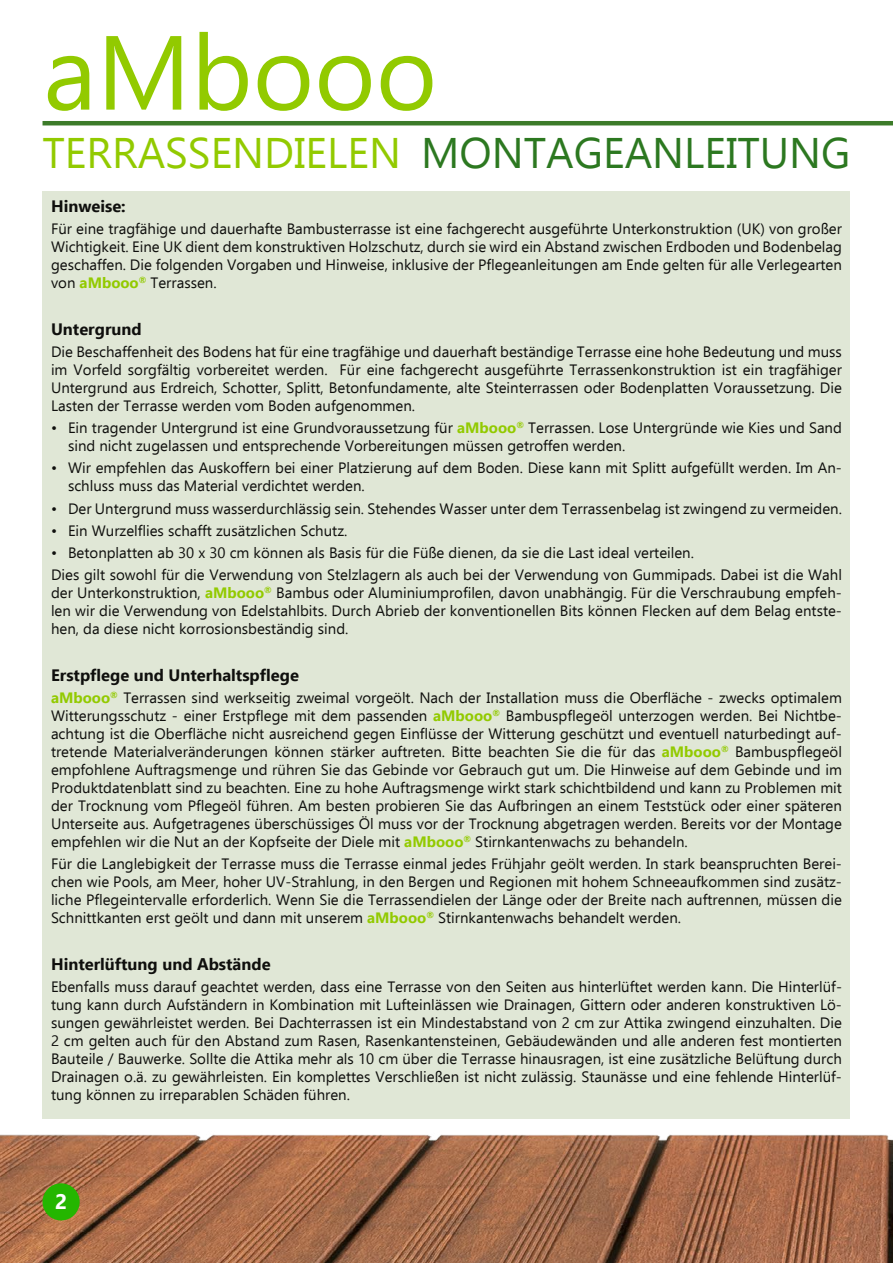
<style>
.page{position:relative;width:893px;height:1263px;background:#fff}
.page>*{position:absolute;margin:0;border:0;box-sizing:border-box;transform-origin:0 0}
.t1{font:105px "Ebrima";color:#92ca00}
.t2{font:42.75px "Ebrima";color:#2c7820}
.t3{font:700 21px "Ebrima";color:#fff}
.t4{font:700 16.5px "Ebrima";color:#0f0f0d}
.t5{font:15px/18px "Ebrima";color:#0f0f0d;text-align:justify}
.s1{color:#92ca00}
.s2{font-weight:700;color:#92ca00}
</style>
<div class="page">
<img style="left:0;top:1134px;width:893px;height:129px">
<hr style="left:43px;top:121px;width:850px;height:4px;background:#3c7b29">
<div style="left:43px;top:191px;width:807px;height:927px;background:#e0e7d6"></div>
<div style="left:43px;top:1183px;width:37px;height:37px;background:#24b600;border-radius:50%"></div>
<h1 class="t1" style="left:43px;top:-2px;width:396px">aMbooo</h1>
<h2 class="t2" style="left:43px;top:123px;width:809px"><span class="s1">TERRASSENDIELEN</span> MONTAGEANLEITUNG</h2>
<p class="t4" style="left:51px;top:194px;width:76px">Hinweise:</p>
<p class="t5" style="left:51px;top:220px;width:792px">Für eine tragfähige und dauerhafte Bambusterrasse ist eine fachgerecht ausgeführte Unterkonstruktion (UK) von großer Wichtigkeit. Eine UK dient dem konstruktiven Holzschutz, durch sie wird ein Abstand zwischen Erdboden und Bodenbelag geschaffen. Die folgenden Vorgaben und Hinweise, inklusive der Pflegeanleitungen am Ende gelten für alle Verlegearten von <span class="s2">aMbooo</span><sup>®</sup> Terrassen.</p>
<p class="t4" style="left:51px;top:316px;width:92px">Untergrund</p>
<p class="t5" style="left:51px;top:342px;width:792px">Die Beschaffenheit des Bodens hat für eine tragfähige und dauerhaft beständige Terrasse eine hohe Bedeutung und muss im Vorfeld sorgfältig vorbereitet werden. Für eine fachgerecht ausgeführte Terrassenkonstruktion ist ein tragfähiger Untergrund aus Erdreich, Schotter, Splitt, Betonfundamente, alte Steinterrassen oder Bodenplatten Voraussetzung. Die Lasten der Terrasse werden vom Boden aufgenommen.</p>
<p class="t5" style="left:68px;top:419px;width:775px;text-indent:-17px">• Ein tragender Untergrund ist eine Grundvoraussetzung für <span class="s2">aMbooo</span><sup>®</sup> Terrassen. Lose Untergründe wie Kies und Sand sind nicht zugelassen und entsprechende Vorbereitungen müssen getroffen werden.</p>
<p class="t5" style="left:68px;top:459px;width:775px;text-indent:-17px">• Wir empfehlen das Auskoffern bei einer Platzierung auf dem Boden. Diese kann mit Splitt aufgefüllt werden. Im An&shy;schluss muss das Material verdichtet werden.</p>
<p class="t5" style="left:51px;top:499px;width:792px">• Der Untergrund muss wasserdurchlässig sein. Stehendes Wasser unter dem Terrassenbelag ist zwingend zu vermeiden.</p>
<p class="t5" style="left:51px;top:521px;width:298px">• Ein Wurzelflies schafft zusätzlichen Schutz.</p>
<p class="t5" style="left:51px;top:541px;width:792px;line-height:22.2px">• Betonplatten ab 30 x 30 cm können als Basis für die Füße dienen, da sie die Last ideal verteilen.<br>Dies gilt sowohl für die Verwendung von Stelzlagern als auch bei der Verwendung von Gummipads. Dabei ist die Wahl</p>
<p class="t5" style="left:51px;top:584px;width:792px">der Unterkonstruktion, <span class="s2">aMbooo</span><sup>®</sup> Bambus oder Aluminiumprofilen, davon unabhängig. Für die Verschraubung empfeh&shy;len wir die Verwendung von Edelstahlbits. Durch Abrieb der konventionellen Bits können Flecken auf dem Belag entste&shy;hen, da diese nicht korrosionsbeständig sind.</p>
<p class="t4" style="left:51px;top:663px;width:249px">Erstpflege und Unterhaltspflege</p>
<p class="t5" style="left:51px;top:688px;width:792px"><span class="s2">aMbooo</span><sup>®</sup> Terrassen sind werkseitig zweimal vorgeölt. Nach der Installation muss die Oberfläche - zwecks optimalem Witterungsschutz - einer Erstpflege mit dem passenden <span class="s2">aMbooo</span><sup>®</sup> Bambuspflegeöl unterzogen werden. Bei Nichtbe&shy;achtung ist die Oberfläche nicht ausreichend gegen Einflüsse der Witterung geschützt und eventuell naturbedingt auf&shy;tretende Materialveränderungen können stärker auftreten. Bitte beachten Sie die für das <span class="s2">aMbooo</span><sup>®</sup> Bambuspflegeöl empfohlene Auftragsmenge und rühren Sie das Gebinde vor Gebrauch gut um. Die Hinweise auf dem Gebinde und im Produktdatenblatt sind zu beachten. Eine zu hohe Auftragsmenge wirkt stark schichtbildend und kann zu Problemen mit der Trocknung vom Pflegeöl führen. Am besten probieren Sie das Aufbringen an einem Teststück oder einer späteren Unterseite aus. Aufgetragenes überschüssiges Öl muss vor der Trocknung abgetragen werden. Bereits vor der Montage empfehlen wir die Nut an der Kopfseite der Diele mit <span class="s2">aMbooo</span><sup>®</sup> Stirnkantenwachs zu behandeln.</p>
<p class="t5" style="left:51px;top:855px;width:792px">Für die Langlebigkeit der Terrasse muss die Terrasse einmal jedes Frühjahr geölt werden. In stark beanspruchten Berei&shy;chen wie Pools, am Meer, hoher UV-Strahlung, in den Bergen und Regionen mit hohem Schneeaufkommen sind zusätz&shy;liche Pflegeintervalle erforderlich. Wenn Sie die Terrassendielen der Länge oder der Breite nach auftrennen, müssen die Schnittkanten erst geölt und dann mit unserem <span class="s2">aMbooo</span><sup>®</sup> Stirnkantenwachs behandelt werden.</p>
<p class="t4" style="left:51px;top:951px;width:221px">Hinterlüftung und Abstände</p>
<p class="t5" style="left:51px;top:977px;width:792px">Ebenfalls muss darauf geachtet werden, dass eine Terrasse von den Seiten aus hinterlüftet werden kann. Die Hinterlüf&shy;tung kann durch Aufständern in Kombination mit Lufteinlässen wie Drainagen, Gittern oder anderen konstruktiven Lö&shy;sungen gewährleistet werden. Bei Dachterrassen ist ein Mindestabstand von 2 cm zur Attika zwingend einzuhalten. Die 2 cm gelten auch für den Abstand zum Rasen, Rasenkantensteinen, Gebäudewänden und alle anderen fest montierten Bauteile / Bauwerke. Sollte die Attika mehr als 10 cm über die Terrasse hinausragen, ist eine zusätzliche Belüftung durch Drainagen o.ä. zu gewährleisten. Ein komplettes Verschließen ist nicht zulässig. Staunässe und eine fehlende Hinterlüf&shy;tung können zu irreparablen Schäden führen.</p>
<h3 class="t3" style="left:55px;top:1186px;width:14px">2</h3>
</div>
